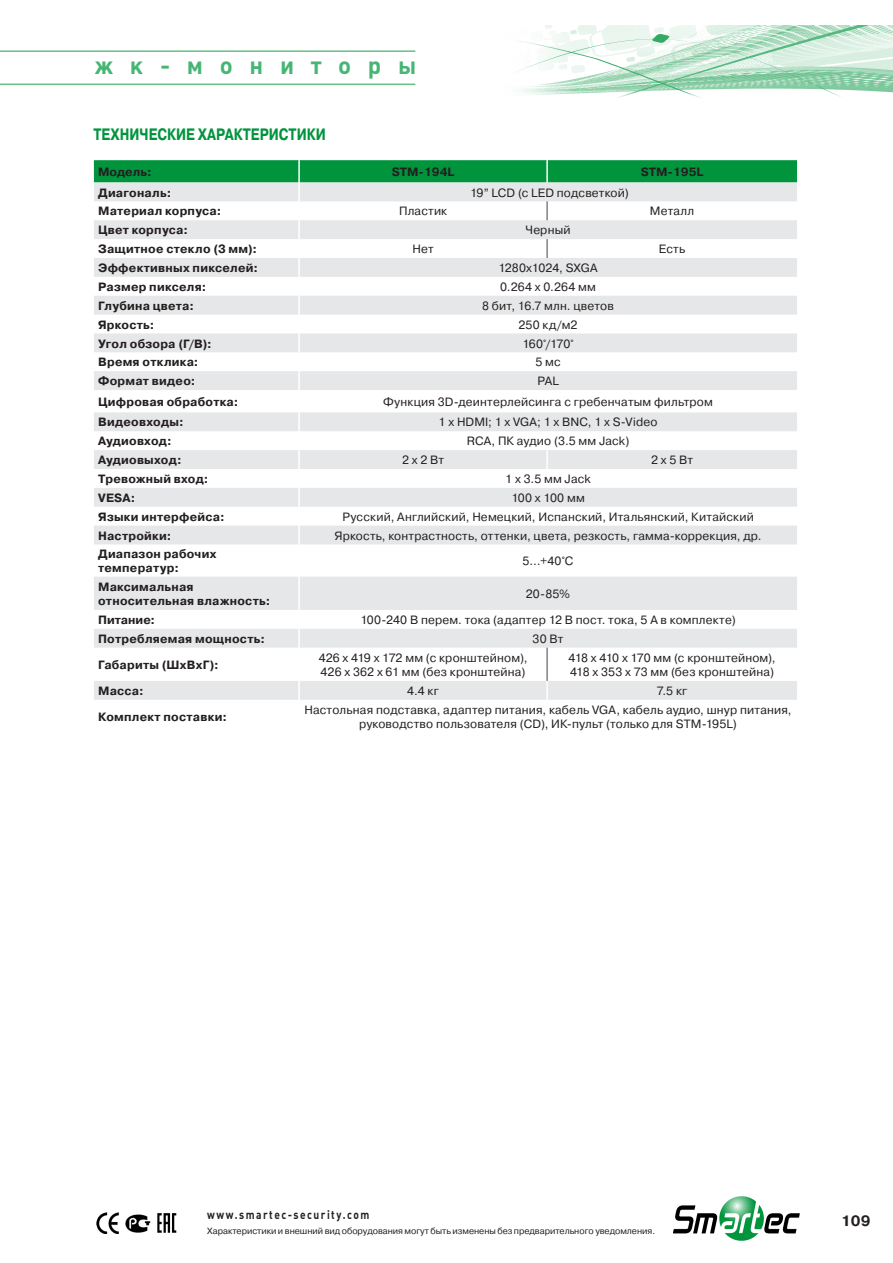
<style>
.page{position:relative;width:893px;height:1263px;background:#fff}
.page>*{position:absolute;margin:0;border:0;box-sizing:border-box;transform-origin:0 0}
.t1{font:700 24px "Plumb";letter-spacing:.695em;color:#47b675}
.Подзаголовок_абзаца{font:700 16.5px "Pragmatica C";color:#00943d;scale:.8 1}
.t2{font:700 15px "Pragmatica C";color:#231f20}
.Таблица{font:12px/14.4px "Pragmatica C";letter-spacing:.015em;color:#231f20}
.Таблица-2{font:700 12px/14.4px "Pragmatica C";letter-spacing:.02em;color:#231f20}
.t3{font:700 12px "Plumb";letter-spacing:.145em;color:#231f20;scale:.85 1}
.Таблица-3{font:700 12px "Pragmatica C";color:#231f20}
.t4{font:9px "Pragmatica C";letter-spacing:-.005em;color:#231f20}
</style>
<div class="page">
<img style="left:517px;top:26px;width:376px;height:72px">
<hr style="left:0;top:50px;width:415px;height:2px;background:#67c087">
<hr style="left:0;top:84px;width:415px;height:1px;background:#67c087">
<img style="left:674px;top:1196px;width:125px;height:45px">
<img style="left:719px;top:1197px;width:45px;height:43px">
<img style="left:96px;top:1212px;width:81px;height:22px">
<svg style="left:94px;top:412px;width:703px;height:288px;fill:#eeeff0"></svg>
<svg style="left:546px;top:450px;width:2px;height:19px"></svg>
<svg style="left:298px;top:412px;width:2px;height:132px"></svg>
<hr style="left:298px;top:544px;width:2px;height:33px;background:#fff">
<hr style="left:298px;top:577px;width:2px;height:33px;background:#fff">
<svg style="left:298px;top:610px;width:2px;height:38px"></svg>
<hr style="left:298px;top:648px;width:2px;height:33px;background:#fff">
<svg style="left:298px;top:681px;width:2px;height:19px"></svg>
<svg style="left:546px;top:681px;width:2px;height:19px"></svg>
<hr style="left:546px;top:648px;width:2px;height:33px;background:#808285">
<svg style="left:94px;top:160px;width:703px;height:230px"></svg>
<h1 class="t1" style="left:95px;top:51px;width:323px">жк-мониторы</h1>
<p class="Подзаголовок_абзаца" style="left:94px;top:126px;width:292px">ТЕХНИЧЕСКИЕ ХАРАКТЕРИСТИКИ</p>
<p class="Таблица-2" style="left:98px;top:165px;width:55px">Модель:</p>
<p class="Таблица-2" style="left:392px;top:165px;width:64px">STM-194L</p>
<p class="Таблица-2" style="left:641px;top:165px;width:64px">STM-195L</p>
<p class="Таблица-2" style="left:98px;top:185px;width:75px">Диагональ:</p>
<p class="Таблица" style="left:470px;top:185px;width:160px">19” LCD (с LED подсветкой)</p>
<p class="Таблица-2" style="left:98px;top:204px;width:125px">Материал корпуса:</p>
<p class="Таблица" style="left:399px;top:204px;width:50px">Пластик</p>
<p class="Таблица" style="left:650px;top:204px;width:46px">Металл</p>
<p class="Таблица-2" style="left:98px;top:223px;width:91px">Цвет корпуса:</p>
<p class="Таблица" style="left:526px;top:223px;width:46px">Черный</p>
<p class="Таблица-2" style="left:98px;top:242px;width:161px">Защитное стекло (3 мм):</p>
<p class="Таблица" style="left:412px;top:242px;width:23px">Нет</p>
<p class="Таблица" style="left:659px;top:242px;width:28px">Есть</p>
<p class="Таблица-2" style="left:98px;top:261px;width:161px">Эффективных пикселей:</p>
<p class="Таблица" style="left:499px;top:261px;width:100px">1280х1024, SXGA</p>
<p class="Таблица-2" style="left:98px;top:280px;width:110px">Размер пикселя:</p>
<p class="Таблица" style="left:500px;top:280px;width:97px">0.264 х 0.264 мм</p>
<p class="Таблица-2" style="left:98px;top:299px;width:97px">Глубина цвета:</p>
<p class="Таблица" style="left:482px;top:299px;width:133px">8 бит, 16.7 млн. цветов</p>
<p class="Таблица-2" style="left:98px;top:317px;width:58px">Яркость:</p>
<p class="Таблица" style="left:519px;top:317px;width:60px">250 кд/м2</p>
<p class="Таблица-2" style="left:98px;top:336px;width:115px">Угол обзора (Г/В):</p>
<p class="Таблица" style="left:522px;top:336px;width:53px">160°/170°</p>
<p class="Таблица-2" style="left:98px;top:355px;width:102px">Время отклика:</p>
<p class="Таблица" style="left:535px;top:355px;width:27px">5 мс</p>
<p class="Таблица-2" style="left:98px;top:374px;width:99px">Формат видео:</p>
<p class="Таблица" style="left:537px;top:374px;width:23px">PAL</p>
<p class="Таблица-2" style="left:98px;top:395px;width:142px">Цифровая обработка:</p>
<p class="Таблица" style="left:383px;top:395px;width:331px">Функция 3D-деинтерлейсинга с гребенчатым фильтром</p>
<p class="Таблица-2" style="left:98px;top:415px;width:87px">Видеовходы:</p>
<p class="Таблица" style="left:439px;top:415px;width:220px">1 x HDMI; 1 x VGA; 1 x BNC, 1 x S-Video</p>
<p class="Таблица-2" style="left:98px;top:434px;width:75px">Аудиовход:</p>
<p class="Таблица" style="left:467px;top:434px;width:164px">RCA, ПК аудио (3.5 мм Jack)</p>
<p class="Таблица-2" style="left:98px;top:453px;width:85px">Аудиовыход:</p>
<p class="Таблица" style="left:402px;top:453px;width:44px">2 x 2 Вт</p>
<p class="Таблица" style="left:651px;top:453px;width:44px">2 x 5 Вт</p>
<p class="Таблица-2" style="left:98px;top:472px;width:112px">Тревожный вход:</p>
<p class="Таблица" style="left:505px;top:472px;width:87px">1 x 3.5 мм Jack</p>
<p class="Таблица-2" style="left:98px;top:491px;width:39px">VESA:</p>
<p class="Таблица" style="left:511px;top:491px;width:75px">100 х 100 мм</p>
<p class="Таблица-2" style="left:98px;top:510px;width:128px">Языки интерфейса:</p>
<p class="Таблица" style="left:342px;top:510px;width:413px">Русский, Английский, Немецкий, Испанский, Итальянский, Китайский</p>
<p class="Таблица-2" style="left:98px;top:528px;width:75px">Настройки:</p>
<p class="Таблица" style="left:335px;top:528px;width:429px">Яркость, контрастность, оттенки, цвета, резкость, гамма-коррекция, др.</p>
<p class="Таблица-2" style="left:98px;top:547px;width:120px">Диапазон рабочих температур:</p>
<p class="Таблица" style="left:523px;top:554px;width:52px">5…+40°С</p>
<p class="Таблица-2" style="left:98px;top:579px;width:174px">Максимальная относительная влажность:</p>
<p class="Таблица" style="left:526px;top:587px;width:46px">20-85%</p>
<p class="Таблица-3" style="left:98px;top:613px;width:58px">Питание:</p>
<p class="Таблица" style="left:360px;top:613px;width:377px">100-240 В перем. тока (адаптер 12 В пост. тока, 5 А в комплекте)</p>
<p class="Таблица-2" style="left:98px;top:632px;width:168px">Потребляемая мощность:</p>
<p class="Таблица" style="left:533px;top:632px;width:32px">30 Вт</p>
<p class="Таблица-2" style="left:98px;top:658px;width:122px">Габариты (ШхВхГ):</p>
<p class="Таблица" style="left:319px;top:650px;width:210px">426 х 419 х 172 мм (с кронштейном),<br>426 х 362 х 61 мм (без кронштейна)</p>
<p class="Таблица" style="left:568px;top:650px;width:209px">418 х 410 х 170 мм (с кронштейном),<br>418 х 353 х 73 мм (без кронштейна)</p>
<p class="Таблица-2" style="left:98px;top:684px;width:47px">Масса:</p>
<p class="Таблица" style="left:407px;top:684px;width:33px">4.4 кг</p>
<p class="Таблица" style="left:657px;top:684px;width:32px">7.5 кг</p>
<p class="Таблица-2" style="left:98px;top:710px;width:130px">Комплект поставки:</p>
<p class="Таблица" style="left:304px;top:703px;width:489px">Настольная подставка, адаптер питания, кабель VGA, кабель аудио, шнур питания,</p>
<p class="Таблица" style="left:359px;top:717px;width:379px">руководство пользователя (CD), ИК-пульт (только для STM-195L)</p>
<p class="t3" style="left:207px;top:1207px;width:192px">www.smartec-security.com</p>
<p class="t4" style="left:207px;top:1226px;width:449px">Характеристики и внешний вид оборудования могут быть изменены без предварительного уведомления.</p>
<p class="t2" style="left:841px;top:1213px;width:31px">109</p>
</div>
